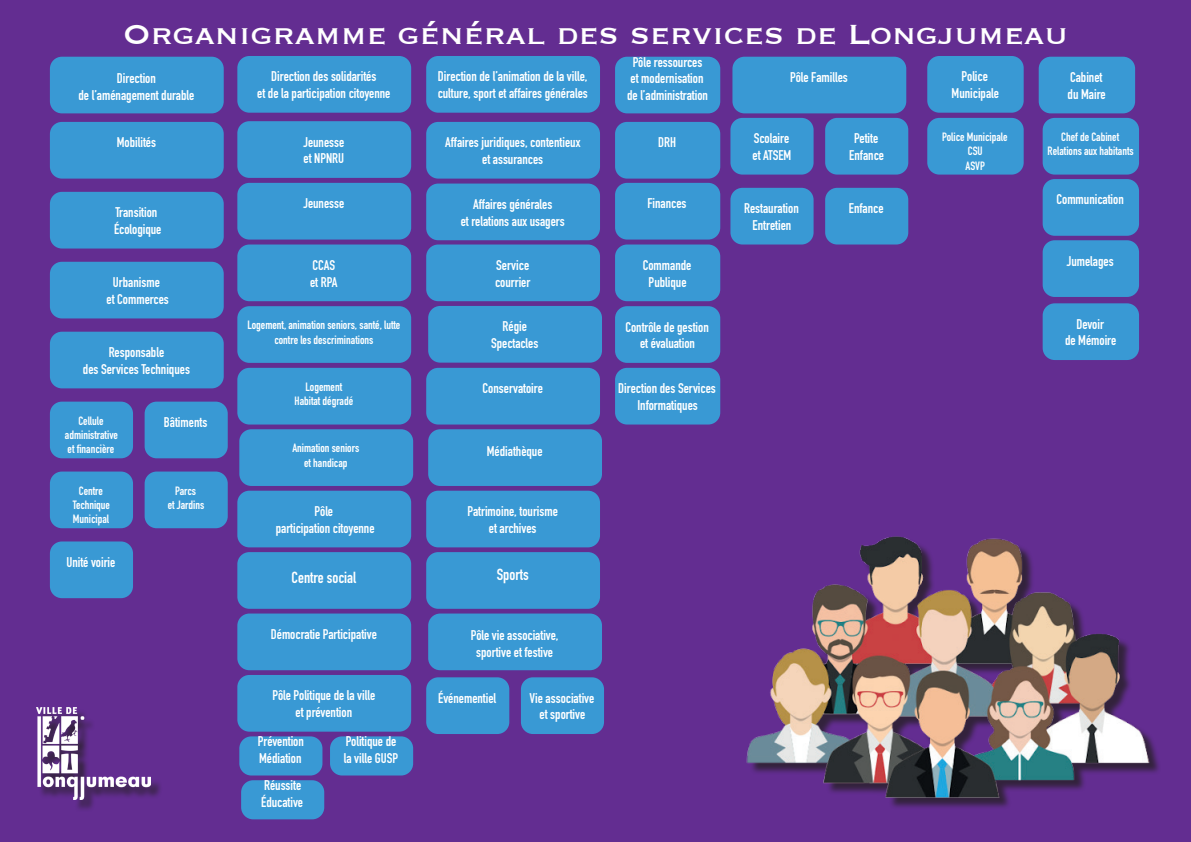
<style>
.page{position:relative;width:1191px;height:842px;background:#632d91}
.page>*{position:absolute;margin:0;border:0;box-sizing:border-box;transform-origin:0 0}
.t1{font:36px "Copperplate";color:#fff}
.t2{font:700 15.8px "DIN Condensed";color:#fff}
.t3{font:700 13.9px/16.8px "DIN Condensed";color:#fff;text-align:center}
.t4{font:700 11.9px/14.4px "DIN Condensed";color:#fff;text-align:center}
</style>
<div class="page">
<div style="left:50px;top:57px;width:174px;height:56px;background:#3999d4;border-radius:12px"></div>
<div style="left:50px;top:122px;width:174px;height:57px;background:#3999d4;border-radius:12px"></div>
<div style="left:927px;top:56px;width:96px;height:57px;background:#3999d4;border-radius:12px"></div>
<div style="left:38px;top:708px;width:124px;height:104px;background:#231f20;opacity:.75"></div>
<img style="left:36px;top:707px;width:114px;height:93px">
<div style="left:50px;top:192px;width:174px;height:57px;background:#3999d4;border-radius:12px"></div>
<div style="left:50px;top:262px;width:174px;height:56px;background:#3999d4;border-radius:12px"></div>
<div style="left:50px;top:332px;width:174px;height:56px;background:#3999d4;border-radius:12px"></div>
<div style="left:50px;top:402px;width:83px;height:56px;background:#3999d4;border-radius:12px"></div>
<div style="left:237px;top:56px;width:174px;height:57px;background:#3999d4;border-radius:12px"></div>
<div style="left:426px;top:56px;width:174px;height:57px;background:#3999d4;border-radius:12px"></div>
<div style="left:145px;top:402px;width:83px;height:56px;background:#3999d4;border-radius:12px"></div>
<div style="left:50px;top:471px;width:83px;height:57px;background:#3999d4;border-radius:12px"></div>
<div style="left:145px;top:471px;width:83px;height:57px;background:#3999d4;border-radius:12px"></div>
<div style="left:50px;top:541px;width:83px;height:57px;background:#3999d4;border-radius:12px"></div>
<div style="left:237px;top:121px;width:174px;height:57px;background:#3999d4;border-radius:12px"></div>
<div style="left:237px;top:183px;width:174px;height:57px;background:#3999d4;border-radius:12px"></div>
<div style="left:237px;top:244px;width:174px;height:57px;background:#3999d4;border-radius:12px"></div>
<div style="left:237px;top:306px;width:174px;height:57px;background:#3999d4;border-radius:12px"></div>
<div style="left:237px;top:368px;width:174px;height:56px;background:#3999d4;border-radius:12px"></div>
<div style="left:239px;top:429px;width:174px;height:57px;background:#3999d4;border-radius:12px"></div>
<div style="left:237px;top:491px;width:174px;height:56px;background:#3999d4;border-radius:12px"></div>
<div style="left:237px;top:552px;width:174px;height:57px;background:#3999d4;border-radius:12px"></div>
<div style="left:237px;top:613px;width:174px;height:57px;background:#3999d4;border-radius:12px"></div>
<div style="left:237px;top:675px;width:174px;height:57px;background:#3999d4;border-radius:12px"></div>
<div style="left:239px;top:736px;width:83px;height:39px;background:#3999d4;border-radius:12px"></div>
<div style="left:330px;top:736px;width:83px;height:39px;background:#3999d4;border-radius:12px"></div>
<div style="left:241px;top:780px;width:83px;height:39px;background:#3999d4;border-radius:12px"></div>
<div style="left:426px;top:122px;width:174px;height:57px;background:#3999d4;border-radius:12px"></div>
<div style="left:426px;top:184px;width:174px;height:56px;background:#3999d4;border-radius:12px"></div>
<div style="left:426px;top:244px;width:174px;height:57px;background:#3999d4;border-radius:12px"></div>
<div style="left:428px;top:306px;width:174px;height:57px;background:#3999d4;border-radius:12px"></div>
<div style="left:426px;top:368px;width:174px;height:56px;background:#3999d4;border-radius:12px"></div>
<div style="left:428px;top:429px;width:174px;height:57px;background:#3999d4;border-radius:12px"></div>
<div style="left:426px;top:491px;width:174px;height:56px;background:#3999d4;border-radius:12px"></div>
<div style="left:428px;top:613px;width:174px;height:57px;background:#3999d4;border-radius:12px"></div>
<div style="left:426px;top:677px;width:83px;height:57px;background:#3999d4;border-radius:12px"></div>
<div style="left:521px;top:677px;width:83px;height:57px;background:#3999d4;border-radius:12px"></div>
<div style="left:615px;top:57px;width:105px;height:56px;background:#3999d4;border-radius:12px"></div>
<div style="left:732px;top:57px;width:174px;height:56px;background:#3999d4;border-radius:12px"></div>
<div style="left:1038px;top:57px;width:97px;height:56px;background:#3999d4;border-radius:12px"></div>
<div style="left:615px;top:122px;width:105px;height:57px;background:#3999d4;border-radius:12px"></div>
<div style="left:615px;top:183px;width:105px;height:57px;background:#3999d4;border-radius:12px"></div>
<div style="left:615px;top:244px;width:105px;height:57px;background:#3999d4;border-radius:12px"></div>
<div style="left:615px;top:306px;width:105px;height:57px;background:#3999d4;border-radius:12px"></div>
<div style="left:730px;top:118px;width:83px;height:57px;background:#3999d4;border-radius:12px"></div>
<div style="left:825px;top:118px;width:83px;height:57px;background:#3999d4;border-radius:12px"></div>
<div style="left:730px;top:188px;width:83px;height:56px;background:#3999d4;border-radius:12px"></div>
<div style="left:825px;top:188px;width:83px;height:56px;background:#3999d4;border-radius:12px"></div>
<div style="left:927px;top:118px;width:96px;height:57px;background:#3999d4;border-radius:12px"></div>
<div style="left:1042px;top:118px;width:97px;height:57px;background:#3999d4;border-radius:12px"></div>
<div style="left:1042px;top:179px;width:97px;height:57px;background:#3999d4;border-radius:12px"></div>
<div style="left:1042px;top:240px;width:97px;height:57px;background:#3999d4;border-radius:12px"></div>
<div style="left:1042px;top:303px;width:97px;height:57px;background:#3999d4;border-radius:12px"></div>
<div style="left:426px;top:552px;width:174px;height:57px;background:#3999d4;border-radius:12px"></div>
<div style="left:615px;top:368px;width:105px;height:56px;background:#3999d4;border-radius:12px"></div>
<div style="left:749px;top:538px;width:412px;height:271px;background:#231f20;opacity:.75"></div>
<img style="left:746px;top:536px;width:409px;height:270px">
<h1 class="t1" style="left:123px;top:11px;width:947px">Organigramme général des services de Longjumeau</h1>
<p class="t3" style="left:78px;top:70px;width:117px">Direction<br>de l’aménagement durable</p>
<p class="t3" style="left:117px;top:134px;width:41px">Mobilités</p>
<p class="t3" style="left:627px;top:53px;width:82px">Pôle ressources et modernisation de l’administration</p>
<p class="t3" style="left:257px;top:68px;width:135px">Direction des solidarités<br>et de la participation citoyenne</p>
<p class="t3" style="left:438px;top:68px;width:152px;text-align:left">Direction de l’animation de la ville, culture, sport et affaires générales</p>
<p class="t3" style="left:951px;top:68px;width:49px">Police<br>Municipale</p>
<p class="t3" style="left:790px;top:69px;width:59px">Pôle Familles</p>
<p class="t3" style="left:1067px;top:69px;width:40px;text-align:left">Cabinet du Maire</p>
<p class="t4" style="left:942px;top:129px;width:67px">Police Municipale<br>CSU<br>ASVP</p>
<p class="t4" style="left:1047px;top:129px;width:88px">Chef de Cabinet<br>Relations aux habitants</p>
<p class="t3" style="left:1056px;top:191px;width:69px">Communication</p>
<p class="t3" style="left:752px;top:130px;width:40px;text-align:left">Scolaire et ATSEM</p>
<p class="t3" style="left:849px;top:130px;width:36px">Petite<br>Enfance</p>
<p class="t3" style="left:303px;top:133px;width:42px;text-align:left">Jeunesse et NPNRU</p>
<p class="t3" style="left:303px;top:195px;width:42px">Jeunesse</p>
<p class="t3" style="left:445px;top:134px;width:137px">Affaires juridiques, contentieux et assurances</p>
<p class="t3" style="left:461px;top:196px;width:105px">Affaires générales<br>et relations aux usagers</p>
<p class="t3" style="left:495px;top:256px;width:37px;text-align:left">Service courrier</p>
<p class="t3" style="left:491px;top:318px;width:49px">Régie<br>Spectacles</p>
<p class="t3" style="left:482px;top:380px;width:62px">Conservatoire</p>
<p class="t3" style="left:658px;top:134px;width:19px">DRH</p>
<p class="t3" style="left:647px;top:195px;width:40px">Finances</p>
<p class="t3" style="left:744px;top:200px;width:56px">Restauration<br>Entretien</p>
<p class="t3" style="left:848px;top:200px;width:36px">Enfance</p>
<p class="t3" style="left:114px;top:204px;width:49px;text-align:left">Transition<br>Écologique</p>
<p class="t3" style="left:1066px;top:252px;width:48px">Jumelages</p>
<p class="t3" style="left:310px;top:256px;width:29px;text-align:left">CCAS et RPA</p>
<p class="t4" style="left:247px;top:318px;width:154px">Logement, animation seniors, santé, lutte contre les descriminations</p>
<p class="t4" style="left:294px;top:379px;width:60px">Logement<br>Habitat dégradé</p>
<p class="t4" style="left:292px;top:441px;width:68px">Animation seniors et handicap</p>
<p class="t3" style="left:276px;top:503px;width:100px">Pôle<br>participation citoyenne</p>
<p class="t2" style="left:291px;top:566px;width:66px">Centre social</p>
<p class="t3" style="left:642px;top:256px;width:50px">Commande<br>Publique</p>
<p class="t3" style="left:625px;top:318px;width:85px">Contrôle de gestion et évaluation</p>
<p class="t3" style="left:107px;top:274px;width:64px">Urbanisme<br>et Commerces</p>
<p class="t3" style="left:1065px;top:315px;width:53px">Devoir<br>de Mémoire</p>
<p class="t3" style="left:83px;top:344px;width:109px">Responsable<br>des Services Techniques</p>
<p class="t4" style="left:65px;top:413px;width:54px">Cellule administrative et financière</p>
<p class="t3" style="left:618px;top:380px;width:99px">Direction des Services<br>Informatiques</p>
<p class="t3" style="left:164px;top:414px;width:45px">Bâtiments</p>
<p class="t3" style="left:487px;top:443px;width:57px">Médiathèque</p>
<p class="t4" style="left:73px;top:483px;width:39px">Centre<br>Technique<br>Municipal</p>
<p class="t4" style="left:168px;top:483px;width:38px">Parcs<br>et Jardins</p>
<p class="t3" style="left:66px;top:553px;width:50px">Unité voirie</p>
<p class="t3" style="left:467px;top:503px;width:92px">Patrimoine, tourisme et archives</p>
<p class="t2" style="left:497px;top:564px;width:33px">Sports</p>
<p class="t3" style="left:271px;top:625px;width:107px">Démocratie Participative</p>
<p class="t3" style="left:272px;top:687px;width:104px">Pôle Politique de la ville et prévention</p>
<p class="t3" style="left:258px;top:733px;width:48px;text-align:left">Prévention<br>Médiation</p>
<p class="t3" style="left:344px;top:733px;width:56px;text-align:left">Politique de la ville GUSP</p>
<p class="t3" style="left:261px;top:777px;width:43px;text-align:left">Réussite<br>Éducative</p>
<p class="t3" style="left:471px;top:627px;width:89px">Pôle vie associative, sportive et festive</p>
<p class="t3" style="left:438px;top:689px;width:59px">Événementiel</p>
<p class="t3" style="left:529px;top:689px;width:66px">Vie associative et sportive</p>
</div>
